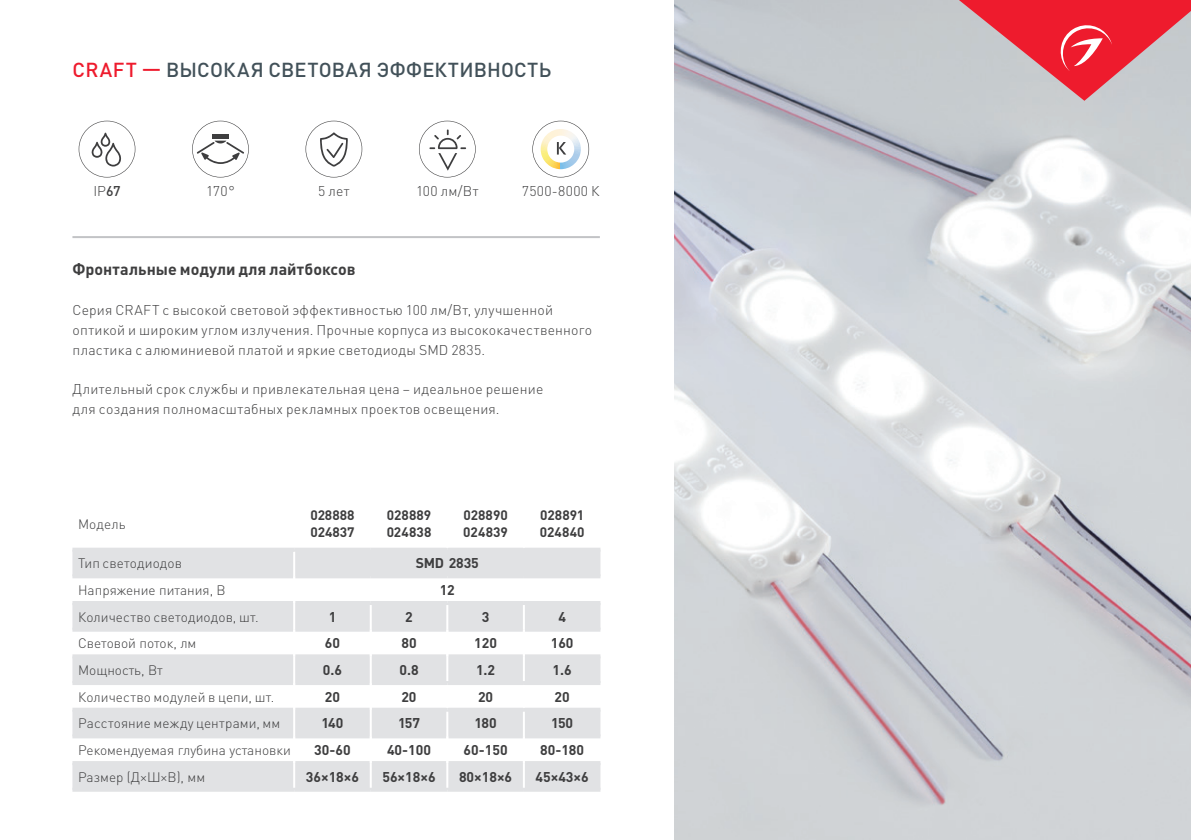
<style>
.page{position:relative;width:1191px;height:840px;background:#fff}
.page>*{position:absolute;margin:0;border:0;box-sizing:border-box;transform-origin:0 0}
.t1{font:500 20px "DIN Pro";letter-spacing:.015em;color:#425159}
.t2{font:700 16px "DIN Pro";letter-spacing:.005em;color:#3e3e3f}
.t3{font:300 14px/19.8px "DIN Pro";letter-spacing:.015em;color:#3e3e3f}
.t4{font:700 14px "DIN Pro";color:#3e3e3f}
.t5{font:300 13.6px "DIN Pro";color:#3e3e3f}
.t6{font:700 13.6px/16.4px "DIN Pro";color:#3e3e3f}
.s1{color:#ee1b2d}
.s2{font-weight:500}
</style>
<div class="page">
<img style="left:675px;top:0;width:516px;height:839px">
<div style="left:72px;top:551px;width:528px;height:23px;background:#e1e2e4"></div>
<svg style="left:73px;top:578px;width:527px;height:1px"></svg>
<div style="left:72px;top:604px;width:528px;height:183px;background:#e1e2e4"></div>
<svg style="left:72px;top:631px;width:528px;height:129px"></svg>
<hr style="left:72px;top:574px;width:221px;height:4px;background:#e1e2e4">
<hr style="left:295px;top:574px;width:76px;height:4px;background:#e1e2e4">
<hr style="left:371px;top:574px;width:76px;height:4px;background:#e1e2e4">
<hr style="left:447px;top:574px;width:77px;height:4px;background:#e1e2e4">
<hr style="left:524px;top:574px;width:76px;height:4px;background:#e1e2e4">
<hr style="left:72px;top:654px;width:221px;height:4px;background:#e1e2e4">
<hr style="left:295px;top:654px;width:75px;height:4px;background:#e1e2e4">
<hr style="left:372px;top:654px;width:74px;height:4px;background:#e1e2e4">
<hr style="left:448px;top:654px;width:75px;height:4px;background:#e1e2e4">
<hr style="left:525px;top:654px;width:75px;height:4px;background:#e1e2e4">
<hr style="left:72px;top:787px;width:222px;height:4px;background:#e1e2e4">
<hr style="left:294px;top:787px;width:77px;height:4px;background:#e1e2e4">
<hr style="left:371px;top:787px;width:76px;height:4px;background:#e1e2e4">
<hr style="left:447px;top:787px;width:77px;height:4px;background:#e1e2e4">
<hr style="left:524px;top:787px;width:76px;height:4px;background:#e1e2e4">
<hr style="left:72px;top:627px;width:221px;height:4px;background:#e1e2e4">
<hr style="left:295px;top:627px;width:75px;height:4px;background:#e1e2e4">
<hr style="left:372px;top:627px;width:74px;height:4px;background:#e1e2e4">
<hr style="left:448px;top:627px;width:75px;height:4px;background:#e1e2e4">
<hr style="left:525px;top:627px;width:75px;height:4px;background:#e1e2e4">
<hr style="left:72px;top:734px;width:221px;height:4px;background:#e1e2e4">
<hr style="left:295px;top:734px;width:75px;height:4px;background:#e1e2e4">
<hr style="left:372px;top:734px;width:74px;height:4px;background:#e1e2e4">
<hr style="left:448px;top:734px;width:75px;height:4px;background:#e1e2e4">
<hr style="left:525px;top:734px;width:75px;height:4px;background:#e1e2e4">
<svg style="left:72px;top:760px;width:221px;height:4px"></svg>
<svg style="left:295px;top:760px;width:75px;height:4px"></svg>
<svg style="left:372px;top:760px;width:74px;height:4px"></svg>
<svg style="left:448px;top:760px;width:75px;height:4px"></svg>
<svg style="left:525px;top:760px;width:75px;height:4px"></svg>
<svg style="left:294px;top:548px;width:77px;height:3px"></svg>
<svg style="left:371px;top:548px;width:76px;height:3px"></svg>
<svg style="left:447px;top:548px;width:77px;height:3px"></svg>
<svg style="left:524px;top:548px;width:76px;height:3px"></svg>
<svg style="left:72px;top:601px;width:221px;height:3px"></svg>
<svg style="left:295px;top:601px;width:76px;height:3px"></svg>
<svg style="left:371px;top:601px;width:76px;height:3px"></svg>
<svg style="left:447px;top:601px;width:77px;height:3px"></svg>
<svg style="left:524px;top:601px;width:76px;height:3px"></svg>
<hr style="left:72px;top:680px;width:221px;height:4px;background:#e1e2e4">
<hr style="left:295px;top:680px;width:75px;height:4px;background:#e1e2e4">
<hr style="left:372px;top:680px;width:75px;height:4px;background:#e1e2e4">
<hr style="left:447px;top:680px;width:77px;height:4px;background:#e1e2e4">
<hr style="left:524px;top:680px;width:76px;height:4px;background:#e1e2e4">
<svg style="left:72px;top:707px;width:221px;height:4px"></svg>
<svg style="left:295px;top:707px;width:75px;height:4px"></svg>
<svg style="left:372px;top:707px;width:75px;height:4px"></svg>
<svg style="left:447px;top:707px;width:77px;height:4px"></svg>
<svg style="left:524px;top:707px;width:76px;height:4px"></svg>
<hr style="left:293px;top:551px;width:2px;height:25px;background:#fff">
<hr style="left:293px;top:576px;width:2px;height:26px;background:#fff">
<hr style="left:293px;top:602px;width:2px;height:27px;background:#fff">
<hr style="left:370px;top:604px;width:2px;height:25px;background:#fff">
<hr style="left:293px;top:629px;width:2px;height:27px;background:#fff">
<hr style="left:370px;top:629px;width:2px;height:27px;background:#fff">
<hr style="left:293px;top:656px;width:2px;height:26px;background:#fff">
<hr style="left:370px;top:656px;width:2px;height:26px;background:#fff">
<hr style="left:293px;top:682px;width:2px;height:27px;background:#fff">
<hr style="left:370px;top:682px;width:2px;height:27px;background:#fff">
<hr style="left:446px;top:684px;width:2px;height:23px;background:#fff">
<hr style="left:523px;top:684px;width:2px;height:23px;background:#fff">
<hr style="left:293px;top:709px;width:2px;height:27px;background:#fff">
<hr style="left:370px;top:709px;width:2px;height:27px;background:#fff">
<hr style="left:293px;top:736px;width:2px;height:26px;background:#fff">
<hr style="left:370px;top:736px;width:2px;height:26px;background:#fff">
<hr style="left:293px;top:762px;width:2px;height:25px;background:#fff">
<hr style="left:370px;top:762px;width:2px;height:25px;background:#fff">
<hr style="left:446px;top:604px;width:2px;height:25px;background:#fff">
<hr style="left:523px;top:604px;width:2px;height:25px;background:#fff">
<hr style="left:446px;top:629px;width:2px;height:27px;background:#fff">
<hr style="left:523px;top:629px;width:2px;height:27px;background:#fff">
<hr style="left:446px;top:656px;width:2px;height:24px;background:#fff">
<hr style="left:523px;top:656px;width:2px;height:24px;background:#fff">
<hr style="left:446px;top:711px;width:2px;height:25px;background:#fff">
<hr style="left:523px;top:711px;width:2px;height:25px;background:#fff">
<hr style="left:446px;top:736px;width:2px;height:26px;background:#fff">
<hr style="left:523px;top:736px;width:2px;height:26px;background:#fff">
<hr style="left:446px;top:762px;width:2px;height:25px;background:#fff">
<hr style="left:523px;top:762px;width:2px;height:25px;background:#fff">
<svg style="left:72px;top:548px;width:222px;height:3px"></svg>
<svg style="left:532px;top:121px;width:57px;height:56px"></svg>
<svg style="left:79px;top:121px;width:56px;height:56px"></svg>
<svg style="left:305px;top:121px;width:57px;height:56px"></svg>
<svg style="left:192px;top:121px;width:57px;height:56px"></svg>
<svg style="left:419px;top:121px;width:57px;height:56px"></svg>
<hr style="left:72px;top:236px;width:528px;height:2px;background:#c2c3c6">
<svg style="left:959px;top:0;width:232px;height:101px;background:#db737d"></svg>
<h1 class="t1" style="left:73px;top:56px;width:480px"><span class="s1">CRAFT —</span> ВЫСОКАЯ СВЕТОВАЯ ЭФФЕКТИВНОСТЬ</h1>
<p class="t3" style="left:93px;top:180px;width:29px">IP<span class="s2">67</span></p>
<p class="t3" style="left:206px;top:180px;width:30px">170°</p>
<p class="t3" style="left:318px;top:180px;width:33px">5 лет</p>
<p class="t3" style="left:416px;top:180px;width:64px">100 лм/Вт</p>
<p class="t3" style="left:522px;top:180px;width:79px">7500-8000 К</p>
<p class="t2" style="left:72px;top:258px;width:285px">Фронтальные модули для лайтбоксов</p>
<p class="t3" style="left:72px;top:299px;width:521px">Серия CRAFT с высокой световой эффективностью 100 лм/Вт, улучшенной оптикой и широким углом излучения. Прочные корпуса из высококачественного пластика с алюминиевой платой и яркие светодиоды SMD 2835.</p>
<p class="t3" style="left:72px;top:378px;width:472px">Длительный срок службы и привлекательная цена – идеальное решение для создания полномасштабных рекламных проектов освещения.</p>
<p class="t5" style="left:78px;top:514px;width:49px">Модель</p>
<p class="t6" style="left:310px;top:506px;width:45px">028888<br>024837</p>
<p class="t6" style="left:387px;top:506px;width:46px">028889<br>024838</p>
<p class="t6" style="left:463px;top:506px;width:46px">028890<br>024839</p>
<p class="t6" style="left:540px;top:506px;width:46px">028891<br>024840</p>
<p class="t5" style="left:78px;top:553px;width:105px">Тип светодиодов</p>
<p class="t4" style="left:416px;top:553px;width:65px">SMD 2835</p>
<p class="t5" style="left:78px;top:580px;width:149px">Напряжение питания, В</p>
<p class="t4" style="left:440px;top:580px;width:17px">12</p>
<p class="t5" style="left:78px;top:607px;width:182px">Количество светодиодов, шт.</p>
<p class="t4" style="left:329px;top:606px;width:9px">1</p>
<p class="t4" style="left:405px;top:606px;width:9px">2</p>
<p class="t4" style="left:482px;top:606px;width:9px">3</p>
<p class="t4" style="left:558px;top:606px;width:9px">4</p>
<p class="t5" style="left:78px;top:633px;width:120px">Световой поток, лм</p>
<p class="t4" style="left:325px;top:633px;width:17px">60</p>
<p class="t4" style="left:401px;top:633px;width:17px">80</p>
<p class="t4" style="left:474px;top:633px;width:24px">120</p>
<p class="t4" style="left:551px;top:633px;width:24px">160</p>
<p class="t5" style="left:78px;top:660px;width:86px">Мощность, Вт</p>
<p class="t4" style="left:323px;top:660px;width:21px">0.6</p>
<p class="t4" style="left:399px;top:660px;width:21px">0.8</p>
<p class="t4" style="left:476px;top:660px;width:21px">1.2</p>
<p class="t4" style="left:552px;top:660px;width:21px">1.6</p>
<p class="t5" style="left:78px;top:687px;width:198px">Количество модулей в цепи, шт.</p>
<p class="t4" style="left:325px;top:686px;width:17px">20</p>
<p class="t4" style="left:401px;top:686px;width:17px">20</p>
<p class="t4" style="left:478px;top:686px;width:17px">20</p>
<p class="t4" style="left:554px;top:686px;width:17px">20</p>
<p class="t5" style="left:78px;top:713px;width:204px">Расстояние между центрами, мм</p>
<p class="t4" style="left:321px;top:713px;width:24px">140</p>
<p class="t4" style="left:398px;top:713px;width:23px">157</p>
<p class="t4" style="left:474px;top:713px;width:23px">180</p>
<p class="t4" style="left:551px;top:713px;width:23px">150</p>
<p class="t5" style="left:78px;top:740px;width:214px">Рекомендуемая глубина установки</p>
<p class="t4" style="left:314px;top:740px;width:38px">30-60</p>
<p class="t4" style="left:387px;top:740px;width:45px">40-100</p>
<p class="t4" style="left:463px;top:740px;width:45px">60-150</p>
<p class="t4" style="left:540px;top:740px;width:45px">80-180</p>
<p class="t5" style="left:78px;top:767px;width:129px">Размер (Д×Ш×В), мм</p>
<p class="t4" style="left:306px;top:766px;width:55px">36×18×6</p>
<p class="t4" style="left:382px;top:766px;width:55px">56×18×6</p>
<p class="t4" style="left:459px;top:766px;width:55px">80×18×6</p>
<p class="t4" style="left:535px;top:766px;width:55px">45×43×6</p>
</div>
